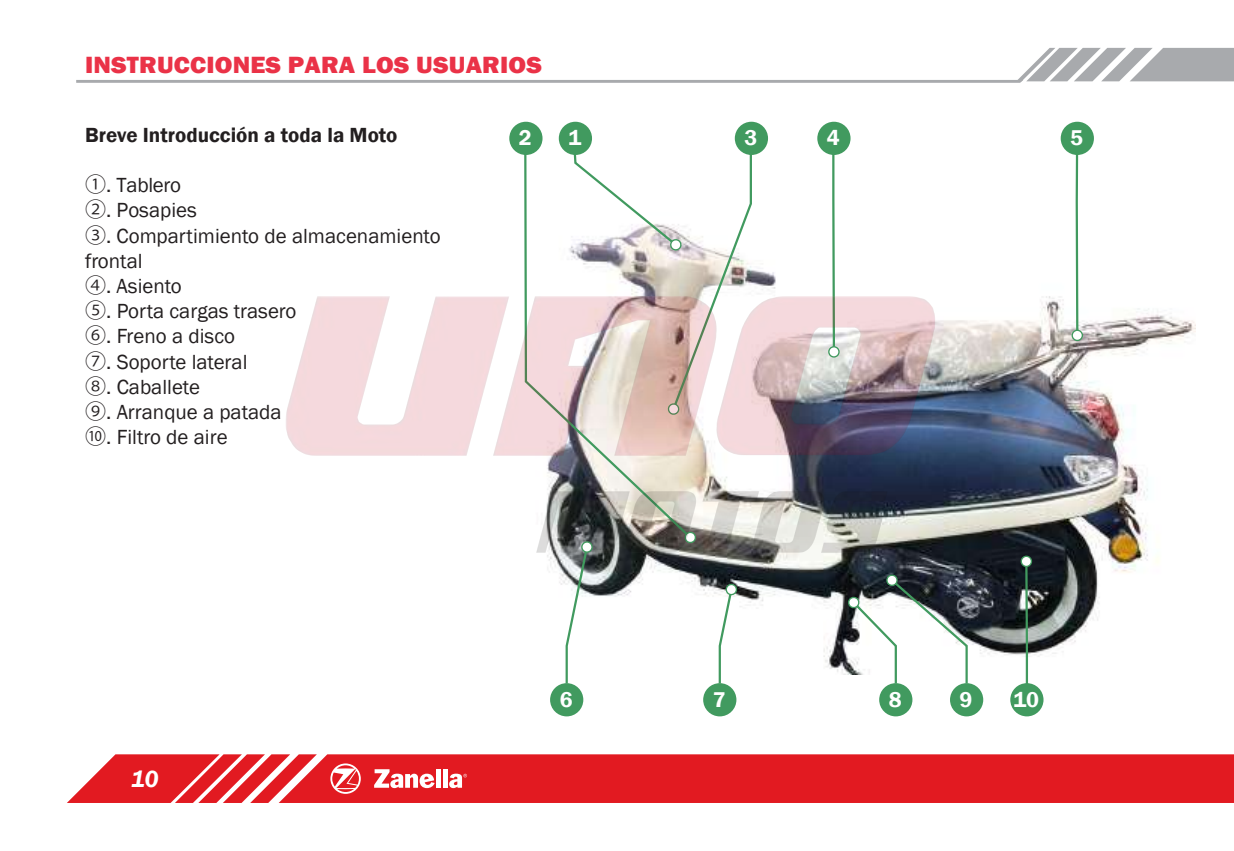
<style>
.page{position:relative;width:1234px;height:851px;background:#fff}
.page>*{position:absolute;margin:0;border:0;box-sizing:border-box;transform-origin:0 0}
.t1{font:800 24px "Franklin Gothic";letter-spacing:.01em;color:#ea3247;scale:1.06 1}
.t2{font:italic 600 24px "Franklin Gothic";color:#fff}
.t3{font:600 21.9px "Franklin Gothic";color:#fff}
.t4{font:21px/25.2px "Franklin Gothic";color:#231f20}
.t5{font:600 21px "Franklin Gothic";color:#231f20}
.s1{font-family:"Koz Go Pr 6 N"}
</style>
<div class="page">
<svg style="left:68px;top:754px;width:210px;height:48px"></svg>
<div style="left:278px;top:754px;width:955px;height:48px;background:#e21a21"></div>
<svg style="left:76px;top:48px;width:1157px;height:35px"></svg>
<svg style="left:330px;top:763px;width:31px;height:30px"></svg>
<hr style="left:436px;top:769px;width:4px;height:18px;background:#fff">
<div style="left:442px;top:769px;width:5px;height:18px;background:#fff"></div>
<svg style="left:374px;top:769px;width:60px;height:19px"></svg>
<svg style="left:449px;top:773px;width:18px;height:15px"></svg>
<img style="left:1112px;top:308px;width:83px;height:265px">
<div style="left:558px;top:122px;width:34px;height:33px;background:#419a5f;border-radius:50%"></div>
<div style="left:509px;top:122px;width:33px;height:33px;background:#419a5f;border-radius:50%"></div>
<div style="left:734px;top:122px;width:33px;height:33px;background:#419a5f;border-radius:50%"></div>
<div style="left:817px;top:122px;width:33px;height:33px;background:#419a5f;border-radius:50%"></div>
<div style="left:1060px;top:122px;width:33px;height:33px;background:#419a5f;border-radius:50%"></div>
<div style="left:550px;top:683px;width:33px;height:33px;background:#419a5f;border-radius:50%"></div>
<div style="left:703px;top:683px;width:33px;height:33px;background:#419a5f;border-radius:50%"></div>
<div style="left:879px;top:683px;width:33px;height:33px;background:#419a5f;border-radius:50%"></div>
<div style="left:949px;top:683px;width:34px;height:33px;background:#419a5f;border-radius:50%"></div>
<div style="left:1010px;top:683px;width:33px;height:33px;background:#419a5f;border-radius:50%"></div>
<img style="left:286px;top:143px;width:826px;height:562px">
<p class="t1" style="left:85px;top:50px;width:432px">INSTRUCCIONES PARA LOS USUARIOS</p>
<p class="t5" style="left:85px;top:122px;width:314px">Breve Introducción a toda la Moto</p>
<p class="t4" style="left:85px;top:173px;width:357px"><span class="s1">①</span>. Tablero<br><span class="s1">②</span>. Posapies<br><span class="s1">③</span>. Compartimiento de almacenamiento frontal<br><span class="s1">④</span>. Asiento<br><span class="s1">⑤</span>. Porta cargas trasero<br><span class="s1">⑥</span>. Freno a disco<br><span class="s1">⑦</span>. Soporte lateral<br><span class="s1">⑧</span>. Caballete<br><span class="s1">⑨</span>. Arranque a patada<br><span class="s1">⑩</span>. Filtro de aire</p>
<p class="t3" style="left:518px;top:124px;width:14px">2</p>
<p class="t3" style="left:568px;top:124px;width:14px">1</p>
<p class="t3" style="left:744px;top:124px;width:14px">3</p>
<p class="t3" style="left:826px;top:124px;width:14px">4</p>
<p class="t3" style="left:1069px;top:124px;width:14px">5</p>
<p class="t2" style="left:131px;top:763px;width:29px">10</p>
<p class="t3" style="left:559px;top:685px;width:14px">6</p>
<p class="t3" style="left:712px;top:685px;width:14px">7</p>
<p class="t3" style="left:888px;top:685px;width:14px">8</p>
<p class="t3" style="left:959px;top:685px;width:14px">9</p>
<p class="t3" style="left:1013px;top:685px;width:27px">10</p>
</div>
